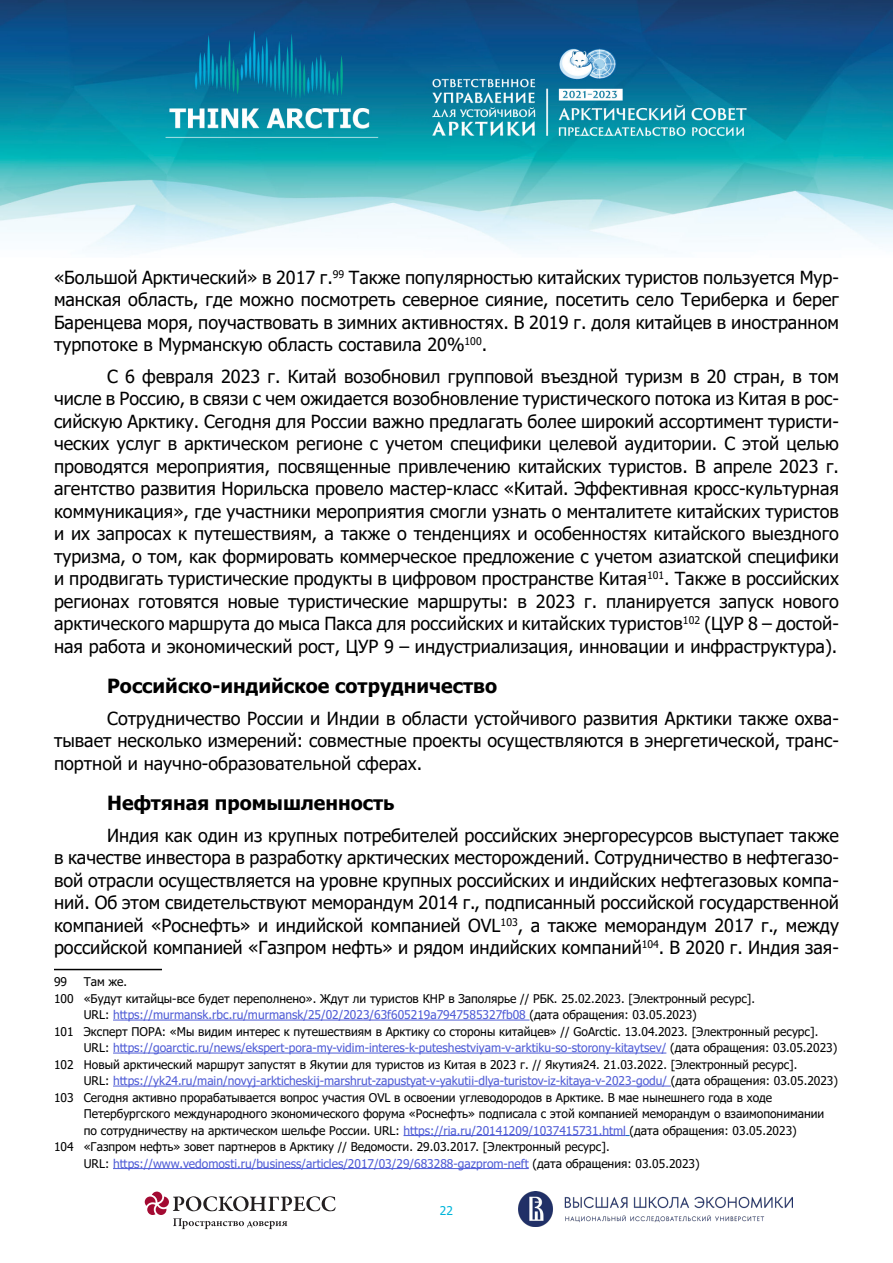
<style>
.page{position:relative;width:893px;height:1263px;background:#fff}
.page>*{position:absolute;margin:0;border:0;box-sizing:border-box;transform-origin:0 0}
.заголовок_нумер{font:700 19.5px "Tahoma";color:#000}
.Основной_текст{font:18px/22.5px "Tahoma";color:#000;text-align:justify}
.сноски{font:12px/16.5px "Tahoma";color:#000}
.t1{font:12px "Tahoma";color:#00b5da}
.s1{color:#4f5cd6}
</style>
<div class="page">
<img style="left:0;top:0;width:893px;height:252px">
<img style="left:519px;top:1191px;width:274px;height:35px">
<svg style="left:145px;top:1191px;width:191px;height:38px"></svg>
<hr style="left:54px;top:969px;width:108px;height:1px;background:#000">
<hr style="left:113px;top:1020px;width:417px;height:1px;background:#4f5cd6">
<hr style="left:113px;top:1053px;width:553px;height:1px;background:#4f5cd6">
<hr style="left:113px;top:1086px;width:558px;height:1px;background:#4f5cd6">
<hr style="left:404px;top:1135px;width:222px;height:1px;background:#4f5cd6">
<hr style="left:113px;top:1168px;width:416px;height:1px;background:#4f5cd6">
<p class="Основной_текст" style="left:54px;top:267px;width:786px">«Большой Арктический» в 2017 г.<sup>99</sup> Также популярностью китайских туристов пользуется Мур&shy;манская область, где можно посмотреть северное сияние, посетить село Териберка и берег Баренцева моря, поучаствовать в зимних активностях. В 2019 г. доля китайцев в иностранном турпотоке в Мурманскую область составила 20%<sup>100</sup>.</p>
<p class="Основной_текст" style="left:54px;top:366px;width:786px;text-indent:53px">С 6 февраля 2023 г. Китай возобновил групповой въездной туризм в 20 стран, в том числе в Россию, в связи с чем ожидается возобновление туристического потока из Китая в рос&shy;сийскую Арктику. Сегодня для России важно предлагать более широкий ассортимент туристи&shy;ческих услуг в арктическом регионе с учетом специфики целевой аудитории. С этой целью проводятся мероприятия, посвященные привлечению китайских туристов. В апреле 2023 г. агентство развития Норильска провело мастер-класс «Китай. Эффективная кросс-культурная коммуникация», где участники мероприятия смогли узнать о менталитете китайских туристов и их запросах к путешествиям, а также о тенденциях и особенностях китайского выездного туризма, о том, как формировать коммерческое предложение с учетом азиатской специфики и продвигать туристические продукты в цифровом пространстве Китая<sup>101</sup>. Также в российских регионах готовятся новые туристические маршруты: в 2023 г. планируется запуск нового арктического маршрута до мыса Пакса для российских и китайских туристов<sup>102</sup> (ЦУР 8 – достой&shy;ная работа и экономический рост, ЦУР 9 – индустриализация, инновации и инфраструктура).</p>
<p class="заголовок_нумер" style="left:107px;top:672px;width:391px">Российско-индийское сотрудничество</p>
<p class="Основной_текст" style="left:54px;top:708px;width:786px;text-indent:53px">Сотрудничество России и Индии в области устойчивого развития Арктики также охва&shy;тывает несколько измерений: совместные проекты осуществляются в энергетической, транс&shy;портной и научно-образовательной сферах.</p>
<p class="заголовок_нумер" style="left:107px;top:789px;width:289px">Нефтяная промышленность</p>
<p class="Основной_текст" style="left:54px;top:825px;width:786px;text-indent:53px">Индия как один из крупных потребителей российских энергоресурсов выступает также в качестве инвестора в разработку арктических месторождений. Сотрудничество в нефтегазо&shy;вой отрасли осуществляется на уровне крупных российских и индийских нефтегазовых компа&shy;ний. Об этом свидетельствуют меморандум 2014 г., подписанный российской государственной компанией «Роснефть» и индийской компанией OVL<sup>103</sup>, а также меморандум 2017 г., между российской компанией «Газпром нефть» и рядом индийских компаний<sup>104</sup>. В 2020 г. Индия зая-</p>
<p class="сноски" style="left:54px;top:974px;width:15px">99</p>
<p class="сноски" style="left:84px;top:974px;width:45px">Там же.</p>
<p class="сноски" style="left:84px;top:990px;width:673px;text-indent:-30px">100 «Будут китайцы-все будет переполнено». Ждут ли туристов КНР в Заполярье // РБК. 25.02.2023. [Электронный ресурс].<br>URL: <span class="s1">https://murmansk.rbc.ru/murmansk/25/02/2023/63f605219a7947585327fb08</span> (дата обращения: 03.05.2023)</p>
<p class="сноски" style="left:84px;top:1023px;width:755px;text-indent:-30px">101 Эксперт ПОРА: «Мы видим интерес к путешествиям в Арктику со стороны китайцев» // GoArctic. 13.04.2023. [Электронный ресурс].<br>URL: <span class="s1">https://goarctic.ru/news/ekspert-pora-my-vidim-interes-k-puteshestviyam-v-arktiku-so-storony-kitaytsev/</span> (дата обращения: 03.05.2023)</p>
<p class="сноски" style="left:84px;top:1056px;width:756px;text-indent:-30px">102 Новый арктический маршрут запустят в Якутии для туристов из Китая в 2023 г. // Якутия24. 21.03.2022. [Электронный ресурс].<br>URL: <span class="s1">https://yk24.ru/main/novyj-arkticheskij-marshrut-zapustyat-v-yakutii-dlya-turistov-iz-kitaya-v-2023-godu/</span> (дата обращения: 03.05.2023)</p>
<p class="сноски" style="left:84px;top:1089px;width:742px;text-indent:-30px">103 Сегодня активно прорабатывается вопрос участия OVL в освоении углеводородов в Арктике. В мае нынешнего года в ходе<br>Петербургского международного экономического форума «Роснефть» подписала с этой компанией меморандум о взаимопонимании по сотрудничеству на арктическом шельфе России. URL: <span class="s1">https://ria.ru/20141209/1037415731.html</span> (дата обращения: 03.05.2023)</p>
<p class="сноски" style="left:84px;top:1139px;width:617px;text-indent:-30px">104 «Газпром нефть» зовет партнеров в Арктику // Ведомости. 29.03.2017. [Электронный ресурс].<br>URL: <span class="s1">https://www.vedomosti.ru/business/articles/2017/03/29/683288-gazprom-neft</span> (дата обращения: 03.05.2023)</p>
<p class="t1" style="left:440px;top:1203px;width:15px">22</p>
</div>
